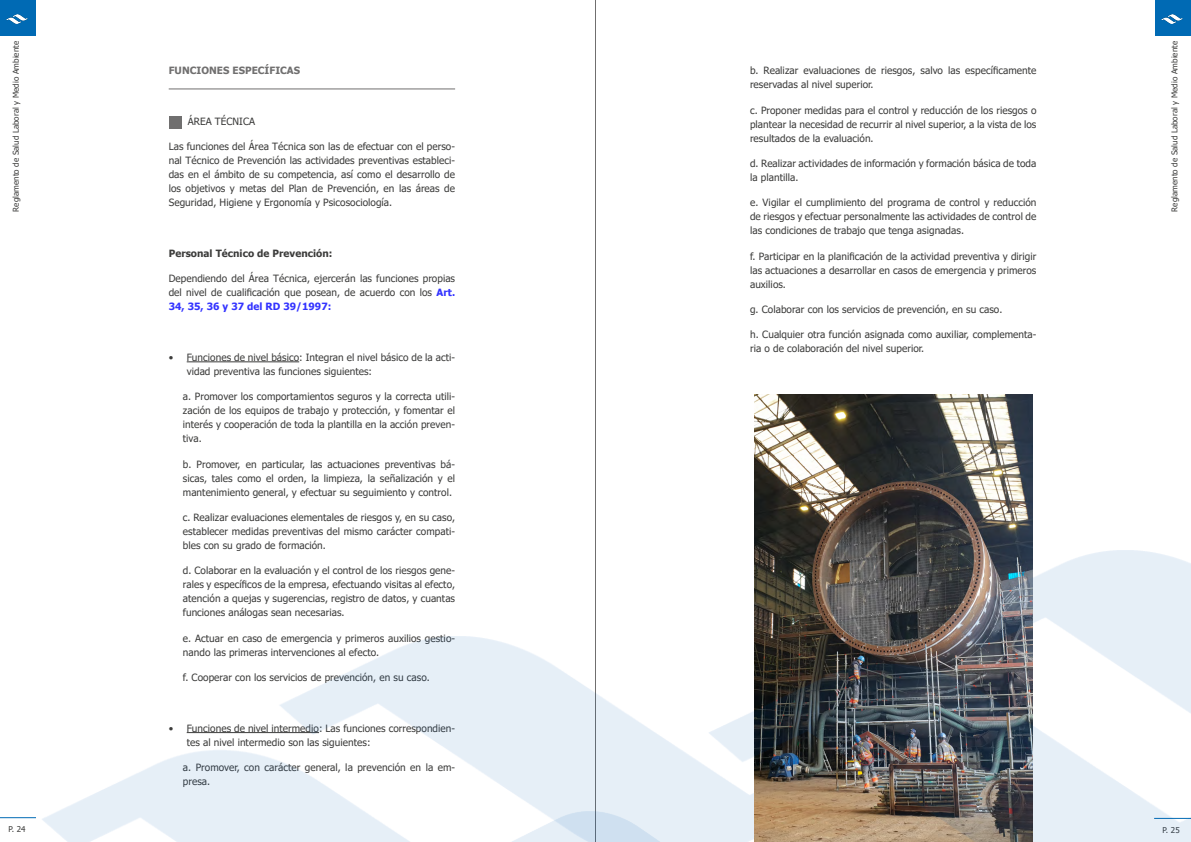
<style>
.page{position:relative;width:1191px;height:842px;background:#fff}
.page>*{position:absolute;margin:0;border:0;box-sizing:border-box;transform-origin:0 0}
.Elena_Texto{font:10px/14px "Tahoma";letter-spacing:.005em;color:#3c3c3b;text-align:justify}
.Elena_Texto-2{font:700 10px "Tahoma";letter-spacing:.005em;color:#3c3c3b}
.Destacado{font:700 10px "Tahoma";letter-spacing:.005em;color:#706f6f}
.t1{font:8px "Tahoma";letter-spacing:.005em;color:#3c3c3b}
.s1{font-weight:700;color:#33f}
</style>
<div class="page">
<div style="left:0;top:0;width:36px;height:36px;background:#006ab4"></div>
<div style="left:1155px;top:0;width:36px;height:36px;background:#006ab4"></div>
<img style="left:7px;top:15px;width:20px;height:9px">
<img style="left:1161px;top:15px;width:21px;height:9px">
<hr style="left:0;top:817px;width:36px;height:1px;background:#006ab4">
<hr style="left:595px;top:0;width:1px;height:842px;background:#706f6f">
<hr style="left:169px;top:88px;width:286px;height:1px;background:#706f6f">
<hr style="left:187px;top:361px;width:112px;height:1px;background:#3c3c3b">
<div style="left:169px;top:116px;width:13px;height:12px;background:#706f6f"></div>
<img style="left:42px;top:636px;width:665px;height:206px">
<img style="left:383px;top:811px;width:324px;height:31px">
<img style="left:754px;top:394px;width:278px;height:155px">
<img style="left:707px;top:549px;width:484px;height:293px">
<p class="t1" style="left:11px;top:211px;width:172px;rotate:-90deg">Reglamento de Salud Laboral y Medio Ambiente</p>
<p class="Destacado" style="left:169px;top:64px;width:133px">FUNCIONES ESPECÍFICAS</p>
<p class="Elena_Texto" style="left:188px;top:115px;width:69px">ÁREA TÉCNICA</p>
<p class="Elena_Texto" style="left:169px;top:140px;width:288px">Las funciones del Área Técnica son las de efectuar con el perso&shy;nal Técnico de Prevención las actividades preventivas estableci&shy;das en el ámbito de su competencia, así como el desarrollo de los objetivos y metas del Plan de Prevención, en las áreas de Seguridad, Higiene y Ergonomía y Psicosociología.</p>
<p class="Elena_Texto-2" style="left:169px;top:246px;width:165px">Personal Técnico de Prevención:</p>
<p class="Elena_Texto" style="left:169px;top:272px;width:288px">Dependiendo del Área Técnica, ejercerán las funciones propias del nivel de cualificación que posean, de acuerdo con los <span class="s1">Art.<br>34, 35, 36 y 37 del RD 39/1997:</span></p>
<p class="Elena_Texto" style="left:187px;top:351px;width:270px;text-indent:-18px">• Funciones de nivel básico: Integran el nivel básico de la acti&shy;vidad preventiva las funciones siguientes:</p>
<p class="Elena_Texto" style="left:183px;top:390px;width:274px">a. Promover los comportamientos seguros y la correcta utili&shy;zación de los equipos de trabajo y protección, y fomentar el interés y cooperación de toda la plantilla en la acción preven&shy;tiva.</p>
<p class="Elena_Texto" style="left:183px;top:458px;width:274px">b. Promover, en particular, las actuaciones preventivas bá&shy;sicas, tales como el orden, la limpieza, la señalización y el mantenimiento general, y efectuar su seguimiento y control.</p>
<p class="Elena_Texto" style="left:183px;top:511px;width:274px">c. Realizar evaluaciones elementales de riesgos y, en su caso, establecer medidas preventivas del mismo carácter compati&shy;bles con su grado de formación.</p>
<p class="Elena_Texto" style="left:183px;top:564px;width:274px">d. Colaborar en la evaluación y el control de los riesgos gene&shy;rales y específicos de la empresa, efectuando visitas al efecto, atención a quejas y sugerencias, registro de datos, y cuantas funciones análogas sean necesarias.</p>
<p class="Elena_Texto" style="left:183px;top:632px;width:274px">e. Actuar en caso de emergencia y primeros auxilios gestio&shy;nando las primeras intervenciones al efecto.</p>
<p class="Elena_Texto" style="left:183px;top:671px;width:248px">f. Cooperar con los servicios de prevención, en su caso.</p>
<p class="Elena_Texto" style="left:187px;top:722px;width:270px;text-indent:-18px">• Funciones de nivel intermedio: Las funciones correspondien&shy;tes al nivel intermedio son las siguientes:</p>
<p class="Elena_Texto" style="left:183px;top:761px;width:274px">a. Promover, con carácter general, la prevención en la em&shy;presa.</p>
<p class="Elena_Texto" style="left:750px;top:64px;width:288px">b. Realizar evaluaciones de riesgos, salvo las específicamente reservadas al nivel superior.</p>
<p class="Elena_Texto" style="left:750px;top:104px;width:288px">c. Proponer medidas para el control y reducción de los riesgos o plantear la necesidad de recurrir al nivel superior, a la vista de los resultados de la evaluación.</p>
<p class="Elena_Texto" style="left:750px;top:157px;width:288px">d. Realizar actividades de información y formación básica de toda la plantilla.</p>
<p class="Elena_Texto" style="left:750px;top:196px;width:288px">e. Vigilar el cumplimiento del programa de control y reducción de riesgos y efectuar personalmente las actividades de control de las condiciones de trabajo que tenga asignadas.</p>
<p class="Elena_Texto" style="left:750px;top:250px;width:288px">f. Participar en la planificación de la actividad preventiva y dirigir las actuaciones a desarrollar en casos de emergencia y primeros auxilios.</p>
<p class="Elena_Texto" style="left:750px;top:303px;width:254px">g. Colaborar con los servicios de prevención, en su caso.</p>
<p class="Elena_Texto" style="left:750px;top:328px;width:288px">h. Cualquier otra función asignada como auxiliar, complementa&shy;ria o de colaboración del nivel superior.</p>
<p class="t1" style="left:1169px;top:211px;width:172px;rotate:-90deg">Reglamento de Salud Laboral y Medio Ambiente</p>
<p class="t1" style="left:9px;top:823px;width:19px">P. 24</p>
<p class="t1" style="left:1162px;top:824px;width:19px">P. 25</p>
</div>
